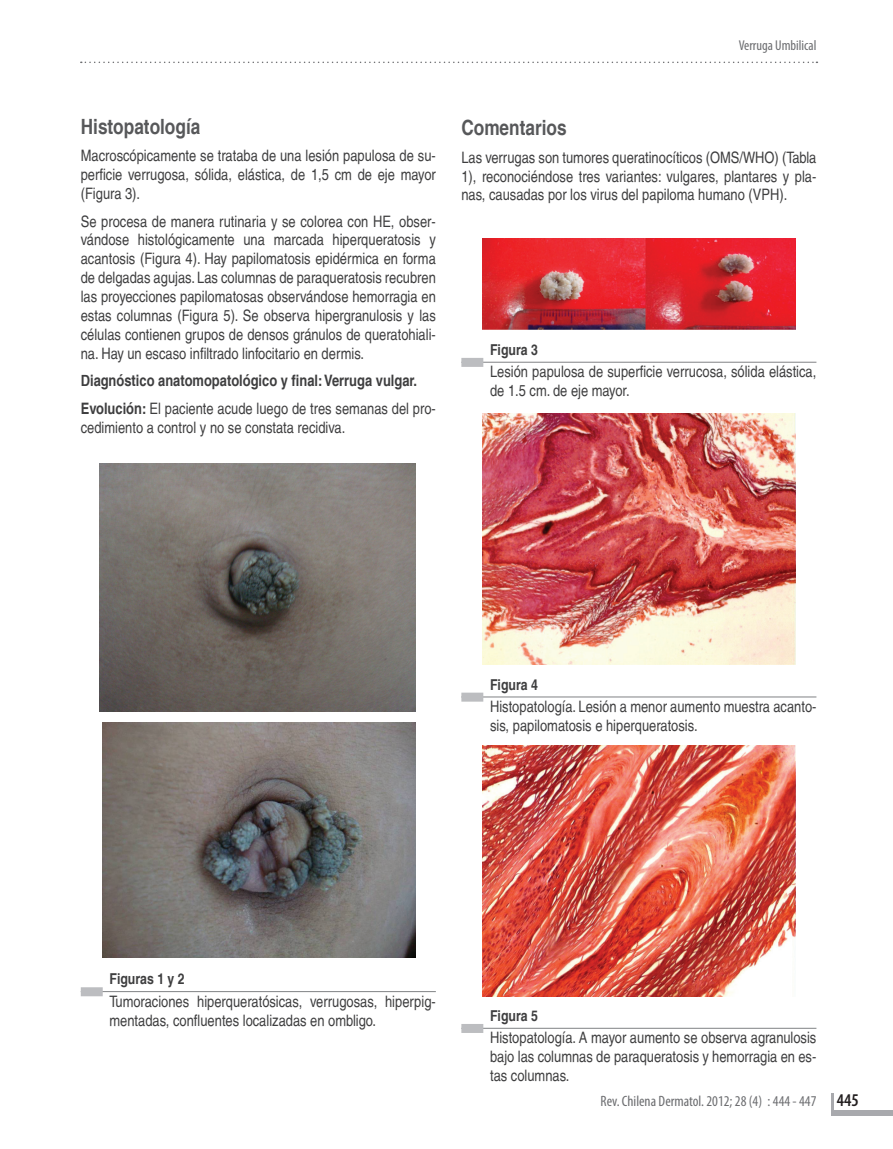
<style>
.page{position:relative;width:893px;height:1149px;background:#fff}
.page>*{position:absolute;margin:0;border:0;box-sizing:border-box;transform-origin:0 0}
.t1{font:700 condensed 21px "Helvetica LT";color:#57585a}
.t2{font:condensed 15.75px/18.9px "Helvetica LT";color:#3e3e3f}
.t3{font:700 condensed 15.75px "Helvetica LT";color:#3e3e3f}
.t4{font:condensed 15px "Myriad Pro";color:#6c6d70}
.t5{font:700 condensed 15px "Helvetica LT";color:#3e3e3f}
.t6{font:condensed 14.25px "Myriad Pro";color:#6c6d70}
.s1{font-weight:700}
.s2{font-weight:600;font-size:18px;color:#231f20}
</style>
<div class="page">
<svg style="left:81px;top:62px;width:736px;height:1px"></svg>
<div style="left:831px;top:1109px;width:62px;height:6px;background:#a8a9ad"></div>
<svg style="left:831px;top:1093px;width:2px;height:16px"></svg>
<hr style="left:81px;top:990px;width:355px;height:1px;background:#808285">
<div style="left:81px;top:986px;width:22px;height:9px;background:#bcbdc0"></div>
<hr style="left:461px;top:362px;width:355px;height:1px;background:#808285">
<div style="left:461px;top:358px;width:22px;height:9px;background:#bcbdc0"></div>
<hr style="left:461px;top:696px;width:355px;height:1px;background:#808285">
<div style="left:461px;top:692px;width:22px;height:9px;background:#bcbdc0"></div>
<hr style="left:461px;top:1027px;width:355px;height:1px;background:#808285">
<div style="left:461px;top:1023px;width:22px;height:9px;background:#bcbdc0"></div>
<img style="left:100px;top:463px;width:316px;height:248px">
<img style="left:102px;top:722px;width:314px;height:234px">
<img style="left:482px;top:238px;width:314px;height:91px">
<img style="left:482px;top:413px;width:314px;height:251px">
<img style="left:482px;top:745px;width:314px;height:251px">
<p class="t1" style="left:81px;top:114px;width:121px">Histopatología</p>
<p class="t2" style="left:81px;top:146px;width:357px;text-align:justify">Macroscópicamente se trataba de una lesión papulosa de su&shy;perficie verrugosa, sólida, elástica, de 1,5 cm de eje mayor (Figura 3).</p>
<p class="t2" style="left:81px;top:211px;width:357px;text-align:justify">Se procesa de manera rutinaria y se colorea con HE, obser&shy;vándose histológicamente una marcada hiperqueratosis y acantosis (Figura 4). Hay papilomatosis epidérmica en forma de delgadas agujas. Las columnas de paraqueratosis recubren las proyecciones papilomatosas observándose hemorragia en estas columnas (Figura 5). Se observa hipergranulosis y las células contienen grupos de densos gránulos de queratohiali&shy;na. Hay un escaso infiltrado linfocitario en dermis.</p>
<p class="t3" style="left:81px;top:371px;width:338px">Diagnóstico anatomopatológico y final:Verruga vulgar.</p>
<p class="t2" style="left:81px;top:398px;width:357px"><span class="s1">Evolución:</span> El paciente acude luego de tres semanas del pro&shy;cedimiento a control y no se constata recidiva.</p>
<p class="t6" style="left:739px;top:37px;width:79px">Verruga Umbilical</p>
<p class="t1" style="left:461px;top:115px;width:107px">Comentarios</p>
<p class="t2" style="left:461px;top:147px;width:357px;text-align:justify">Las verrugas son tumores queratinocíticos (OMS/WHO) (Tabla 1), reconociéndose tres variantes: vulgares, plantares y pla&shy;nas, causadas por los virus del papiloma humano (VPH).</p>
<p class="t5" style="left:490px;top:340px;width:49px">Figura 3</p>
<p class="t2" style="left:490px;top:362px;width:328px">Lesión papulosa de superficie verrucosa, sólida elástica, de 1.5 cm. de eje mayor.</p>
<p class="t5" style="left:490px;top:675px;width:49px">Figura 4</p>
<p class="t2" style="left:490px;top:697px;width:328px">Histopatología. Lesión a menor aumento muestra acanto&shy;sis, papilomatosis e hiperqueratosis.</p>
<p class="t5" style="left:109px;top:969px;width:77px">Figuras 1 y 2</p>
<p class="t2" style="left:109px;top:991px;width:328px">Tumoraciones hiperqueratósicas, verrugosas, hiperpig&shy;mentadas, confluentes localizadas en ombligo.</p>
<p class="t5" style="left:490px;top:1006px;width:49px">Figura 5</p>
<p class="t2" style="left:490px;top:1028px;width:328px;text-align:justify">Histopatología. A mayor aumento se observa agranulosis bajo las columnas de paraqueratosis y hemorragia en es&shy;tas columnas.</p>
<p class="t4" style="left:600px;top:1091px;width:260px">Rev. Chilena Dermatol. 2012; 28 (4) : 444 - 447 <span class="s2">445</span></p>
</div>
